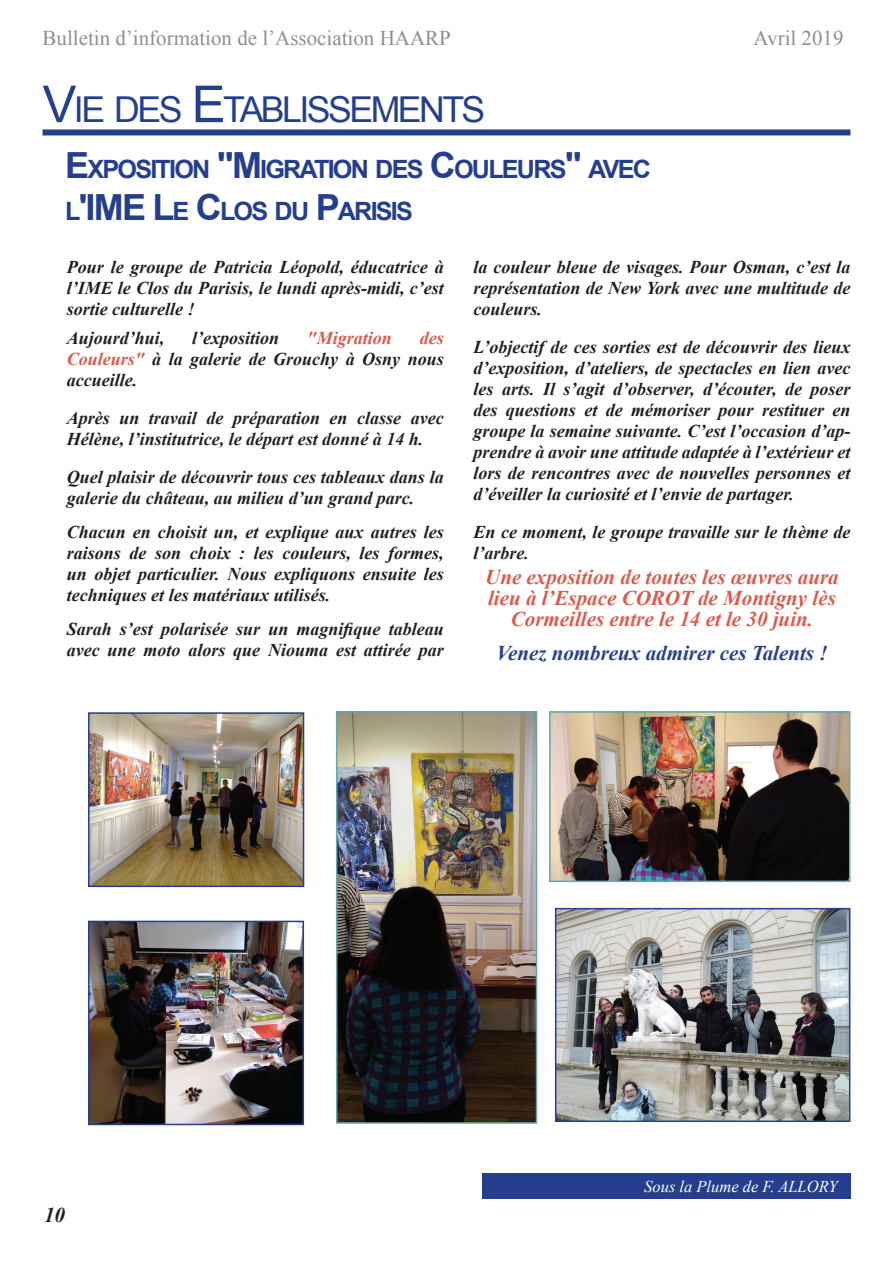
<style>
.page{position:relative;width:893px;height:1263px;background:#fff}
.page>*{position:absolute;margin:0;border:0;box-sizing:border-box;transform-origin:0 0}
.t1{font:700 36px "Arial";color:#253f8e}
.t2{font:35.7px "Arial";letter-spacing:-.07em;color:#253f8e}
.t3{font:700 25.2px "Arial";letter-spacing:-.07em;color:#253f8e}
.t4{font:italic 700 21px/21px "Times New Roman";color:#d95c4c;text-align:center}
.t5{font:21px "Times New Roman";color:#8e8f90}
.t6{font:italic 700 21px "Times New Roman";color:#253f8e}
.t7{font:italic 700 21px "Times New Roman";color:#231f20}
.t8{font:italic 700 18px/21px "Times New Roman";color:#231f20;text-align:justify}
.t9{font:italic 700 18px "Times New Roman";color:#d95c4c}
.t10{font:italic 16.5px "Times New Roman";color:#fff}
.s1{font-size:51px}
.s2{font-size:36px}
.s3{font-size:25.2px}
.s4{color:#d95c4c}
</style>
<div class="page">
<div style="left:43px;top:129px;width:807px;height:6px;background:#253f8e"></div>
<div style="left:482px;top:1174px;width:368px;height:25px;background:#253f8e"></div>
<img style="left:558px;top:911px;width:289px;height:208px">
<div style="left:555px;top:908px;width:295px;height:214px;border:2px solid #253f8e"></div>
<img style="left:91px;top:924px;width:210px;height:198px">
<div style="left:88px;top:921px;width:216px;height:204px;border:2px solid #253f8e"></div>
<img style="left:91px;top:715px;width:210px;height:169px">
<div style="left:88px;top:712px;width:216px;height:175px;border:2px solid #253f8e"></div>
<img style="left:552px;top:714px;width:295px;height:165px">
<div style="left:549px;top:711px;width:301px;height:171px;border:2px solid #66a7ab"></div>
<img style="left:339px;top:714px;width:195px;height:407px">
<div style="left:336px;top:711px;width:201px;height:413px;border:2px solid #66a7ab"></div>
<p class="t5" style="left:43px;top:24px;width:410px">Bulletin d’information de l’Association HAARP</p>
<p class="t5" style="left:753px;top:24px;width:92px">Avril 2019</p>
<h2 class="t2" style="left:43px;top:86px;width:444px"><span class="s1">V</span>IE DES <span class="s1">E</span>TABLISSEMENTS</h2>
<h3 class="t3" style="left:65px;top:152px;width:587px"><span class="s2">E</span>XPOSITION <span class="s2">"M</span> IGRATION DES <span class="s2">C</span>OULEURS<span class="s2">"</span> AVEC</h3>
<h1 class="t1" style="left:65px;top:183px;width:41px"><span class="s3">L</span>'IME</h1>
<h3 class="t3" style="left:152px;top:194px;width:262px"><span class="s2">L</span>E <span class="s2">C</span>LOS DU <span class="s2">P</span>ARISIS</h3>
<p class="t8" style="left:67px;top:256px;width:378px">Pour le groupe de Patricia Léopold, éducatrice à l’IME le Clos du Parisis, le lundi après-midi, c’est sortie culturelle !</p>
<p class="t8" style="left:67px;top:327px;width:99px">Aujourd’hui,</p>
<p class="t8" style="left:192px;top:327px;width:89px">l’exposition</p>
<p class="t9" style="left:307px;top:326px;width:87px">"Migration</p>
<p class="t8" style="left:67px;top:327px;width:378px;text-indent:353px"><span class="s4">des Couleurs"</span> à la galerie de Grouchy à Osny nous accueille.</p>
<p class="t8" style="left:67px;top:407px;width:378px">Après un travail de préparation en classe avec<br>Hélène, l’institutrice, le départ est donné à 14 h.</p>
<p class="t8" style="left:67px;top:466px;width:378px">Quel plaisir de découvrir tous ces tableaux dans la galerie du château, au milieu d’un grand parc.</p>
<p class="t8" style="left:67px;top:521px;width:378px">Chacun en choisit un, et explique aux autres les raisons de son choix : les couleurs, les formes, un objet particulier. Nous expliquons ensuite les techniques et les matériaux utilisés.</p>
<p class="t8" style="left:67px;top:618px;width:378px">Sarah s’est polarisée sur un magnifique tableau avec une moto alors que Niouma est attirée par</p>
<p class="t8" style="left:473px;top:256px;width:378px">la couleur bleue de visages. Pour Osman, c’est la représentation de New York avec une multitude de couleurs.</p>
<p class="t8" style="left:473px;top:336px;width:378px">L’objectif de ces sorties est de découvrir des lieux d’exposition, d’ateliers, de spectacles en lien avec les arts. Il s’agit d’observer, d’écouter, de poser des questions et de mémoriser pour restituer en groupe la semaine suivante. C’est l’occasion d’ap&shy;prendre à avoir une attitude adaptée à l’extérieur et lors de rencontres avec de nouvelles personnes et d’éveiller la curiosité et l’envie de partager.</p>
<p class="t8" style="left:473px;top:521px;width:378px">En ce moment, le groupe travaille sur le thème de l’arbre.</p>
<p class="t4" style="left:485px;top:566px;width:355px">Une exposition de toutes les œuvres aura lieu à l’Espace COROT de Montigny lès<br>Cormeilles entre le 14 et le 30 juin.</p>
<p class="t6" style="left:496px;top:638px;width:333px">Venez nombreux admirer ces Talents !</p>
<p class="t7" style="left:44px;top:1200px;width:22px">10</p>
<p class="t10" style="left:644px;top:1175px;width:195px">Sous la Plume de F. ALLORY</p>
</div>
